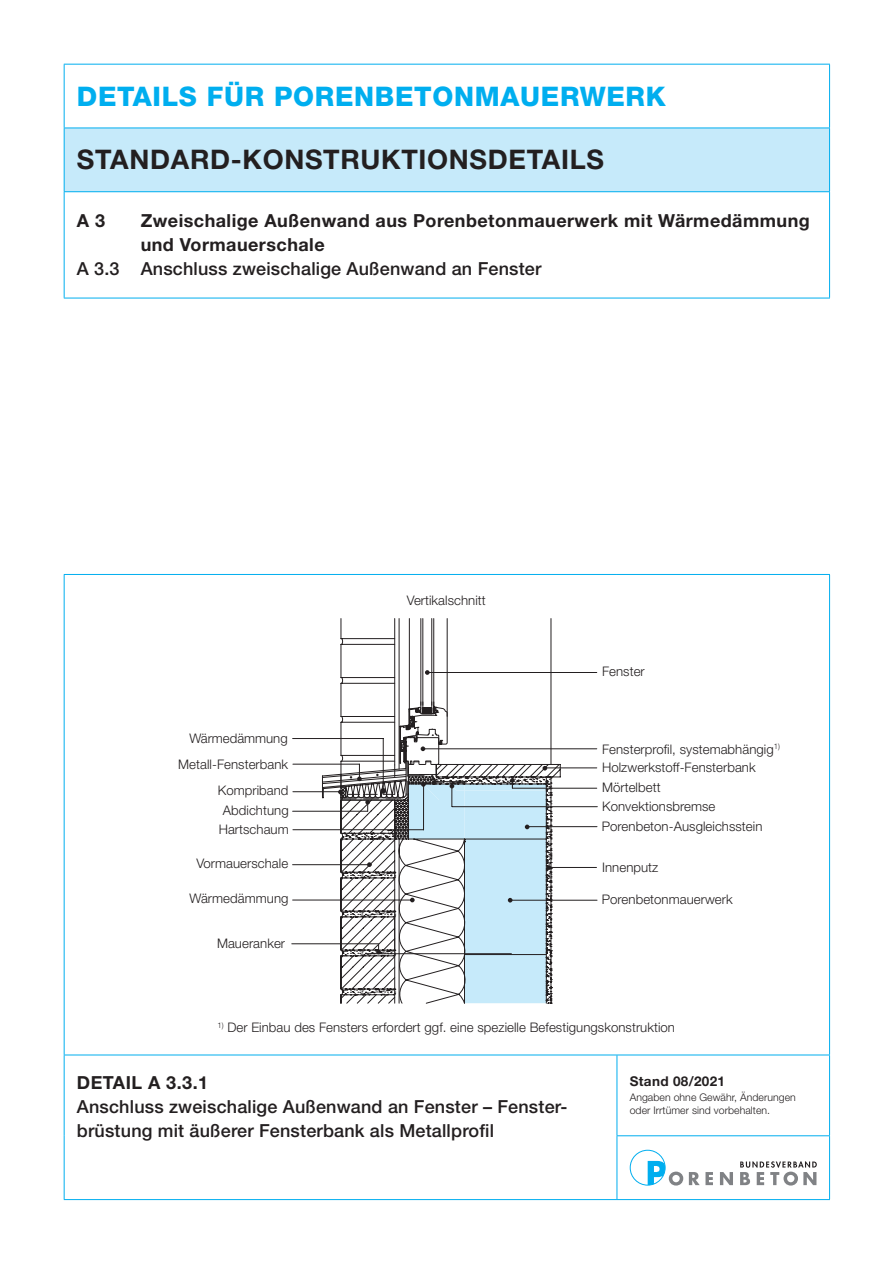
<style>
.page{position:relative;width:893px;height:1263px;background:#fff}
.page>*{position:absolute;margin:0;border:0;box-sizing:border-box;transform-origin:0 0}
.t1{font:800 27px "Helvetica Neue LT Pro";letter-spacing:.025em;color:#00aeef}
.t2{font:700 27px "Helvetica Neue LT Pro";letter-spacing:.025em;color:#231f20}
.t3{font:500 18px/24px "Helvetica Neue LT Pro";letter-spacing:.01em;color:#231f20}
.t4{font:700 18px/24px "Helvetica Neue LT Pro";letter-spacing:.025em;color:#231f20}
.t5{font:700 13.5px "Helvetica Neue LT Pro";letter-spacing:.025em;color:#231f20}
.t6{font:300 13.2px/19.2px "Helvetica Neue LT Pro";letter-spacing:.005em;color:#231f20;text-align:center}
.t7{font:300 10.5px/13.5px "Helvetica Neue LT Pro";letter-spacing:.005em;color:#231f20}
</style>
<div class="page">
<hr style="left:64px;top:574px;width:553px;height:1px;background:#00aeef">
<hr style="left:64px;top:575px;width:1px;height:479px;background:#00aeef">
<hr style="left:617px;top:574px;width:213px;height:1px;background:#00aeef">
<hr style="left:64px;top:1054px;width:553px;height:1px;background:#00aeef">
<hr style="left:64px;top:1055px;width:1px;height:81px;background:#00aeef">
<hr style="left:64px;top:1136px;width:1px;height:63px;background:#00aeef">
<hr style="left:64px;top:1199px;width:553px;height:1px;background:#00aeef">
<hr style="left:829px;top:575px;width:1px;height:479px;background:#00aeef">
<hr style="left:617px;top:1054px;width:213px;height:1px;background:#00aeef">
<hr style="left:617px;top:1055px;width:1px;height:80px;background:#00aeef">
<hr style="left:829px;top:1055px;width:1px;height:80px;background:#00aeef">
<hr style="left:617px;top:1135px;width:213px;height:1px;background:#00aeef">
<hr style="left:617px;top:1136px;width:1px;height:63px;background:#00aeef">
<hr style="left:829px;top:1136px;width:1px;height:63px;background:#00aeef">
<hr style="left:617px;top:1199px;width:213px;height:1px;background:#00aeef">
<svg style="left:550px;top:618px;width:11px;height:386px"></svg>
<svg style="left:340px;top:618px;width:108px;height:52px"></svg>
<hr style="left:546px;top:768px;width:51px;height:1px;background:#231f20">
<hr style="left:527px;top:826px;width:70px;height:1px;background:#231f20">
<hr style="left:293px;top:864px;width:78px;height:1px;background:#231f20">
<hr style="left:293px;top:900px;width:119px;height:1px;background:#231f20">
<hr style="left:510px;top:900px;width:87px;height:1px;background:#231f20">
<hr style="left:549px;top:867px;width:47px;height:1px;background:#231f20">
<hr style="left:293px;top:829px;width:130px;height:1px;background:#231f20">
<hr style="left:452px;top:806px;width:145px;height:1px;background:#231f20">
<hr style="left:293px;top:811px;width:75px;height:1px;background:#231f20">
<hr style="left:293px;top:791px;width:47px;height:1px;background:#231f20">
<hr style="left:428px;top:672px;width:169px;height:1px;background:#231f20">
<hr style="left:424px;top:748px;width:173px;height:1px;background:#231f20">
<hr style="left:292px;top:943px;width:87px;height:1px;background:#231f20">
<hr style="left:293px;top:738px;width:90px;height:1px;background:#231f20">
<hr style="left:293px;top:764px;width:66px;height:1px;background:#231f20">
<hr style="left:513px;top:788px;width:84px;height:1px;background:#231f20">
<svg style="left:322px;top:670px;width:230px;height:334px"></svg>
<svg style="left:689px;top:1172px;width:24px;height:13px"></svg>
<svg style="left:720px;top:1172px;width:13px;height:13px"></svg>
<svg style="left:740px;top:1161px;width:77px;height:24px"></svg>
<svg style="left:648px;top:1161px;width:35px;height:24px"></svg>
<div style="left:630px;top:1150px;width:36px;height:35px;border:1px solid #00aeef;border-radius:50%"></div>
<div style="left:64px;top:128px;width:766px;height:64px;background:#c6eafa"></div>
<hr style="left:64px;top:64px;width:766px;height:1px;background:#00aeef">
<hr style="left:64px;top:65px;width:1px;height:63px;background:#00aeef">
<hr style="left:829px;top:65px;width:1px;height:63px;background:#00aeef">
<hr style="left:64px;top:128px;width:766px;height:1px;background:#00aeef">
<hr style="left:64px;top:128px;width:1px;height:63px;background:#00aeef">
<hr style="left:829px;top:128px;width:1px;height:63px;background:#00aeef">
<hr style="left:64px;top:191px;width:766px;height:1px;background:#00aeef">
<hr style="left:64px;top:192px;width:1px;height:106px;background:#00aeef">
<hr style="left:829px;top:192px;width:1px;height:106px;background:#00aeef">
<hr style="left:64px;top:298px;width:766px;height:1px;background:#00aeef">
<h1 class="t1" style="left:77px;top:80px;width:590px">DETAILS FÜR PORENBETONMAUERWERK</h1>
<h1 class="t2" style="left:77px;top:143px;width:528px">STANDARD-KONSTRUKTIONSDETAILS</h1>
<h2 class="t4" style="left:77px;top:208px;width:30px">A 3</h2>
<h2 class="t4" style="left:141px;top:208px;width:671px">Zweischalige Außenwand aus Porenbetonmauerwerk mit Wärmedämmung und Vormauerschale</h2>
<h2 class="t3" style="left:77px;top:257px;width:466px">A 3.3 Anschluss zweischalige Außenwand an Fenster</h2>
<p class="t6" style="left:407px;top:591px;width:80px">Vertikalschnitt</p>
<p class="t6" style="left:602px;top:661px;width:44px">Fenster</p>
<p class="t6" style="left:189px;top:728px;width:100px">Wärmedämmung</p>
<p class="t6" style="left:602px;top:739px;width:179px">Fensterprofil, systemabhängig<sup>1)</sup></p>
<p class="t6" style="left:178px;top:754px;width:111px">Metall-Fensterbank</p>
<p class="t6" style="left:602px;top:758px;width:155px">Holzwerkstoff-Fensterbank</p>
<p class="t6" style="left:218px;top:781px;width:72px">Kompriband</p>
<p class="t6" style="left:602px;top:777px;width:60px">Mörtelbett</p>
<p class="t6" style="left:219px;top:800px;width:72px">Abdichtung<br>Hartschaum</p>
<p class="t6" style="left:602px;top:797px;width:115px">Konvektionsbremse</p>
<p class="t6" style="left:602px;top:816px;width:162px">Porenbeton-Ausgleichsstein</p>
<p class="t6" style="left:196px;top:854px;width:93px">Vormauerschale</p>
<p class="t6" style="left:602px;top:857px;width:58px">Innenputz</p>
<p class="t6" style="left:189px;top:889px;width:101px">Wärmedämmung</p>
<p class="t6" style="left:602px;top:889px;width:132px">Porenbetonmauerwerk</p>
<p class="t6" style="left:217px;top:933px;width:70px">Maueranker</p>
<p class="t6" style="left:217px;top:1017px;width:459px"><sup>1)</sup> Der Einbau des Fensters erfordert ggf. eine spezielle Befestigungskonstruktion</p>
<h2 class="t4" style="left:77px;top:1070px;width:133px">DETAIL A 3.3.1</h2>
<h2 class="t3" style="left:77px;top:1094px;width:492px">Anschluss zweischalige Außenwand an Fenster – Fenster&shy;brüstung mit äußerer Fensterbank als Metallprofil</h2>
<p class="t5" style="left:630px;top:1073px;width:97px">Stand 08/2021</p>
<p class="t7" style="left:630px;top:1090px;width:168px">Angaben ohne Gewähr, Änderungen oder Irrtümer sind vorbehalten.</p>
</div>
